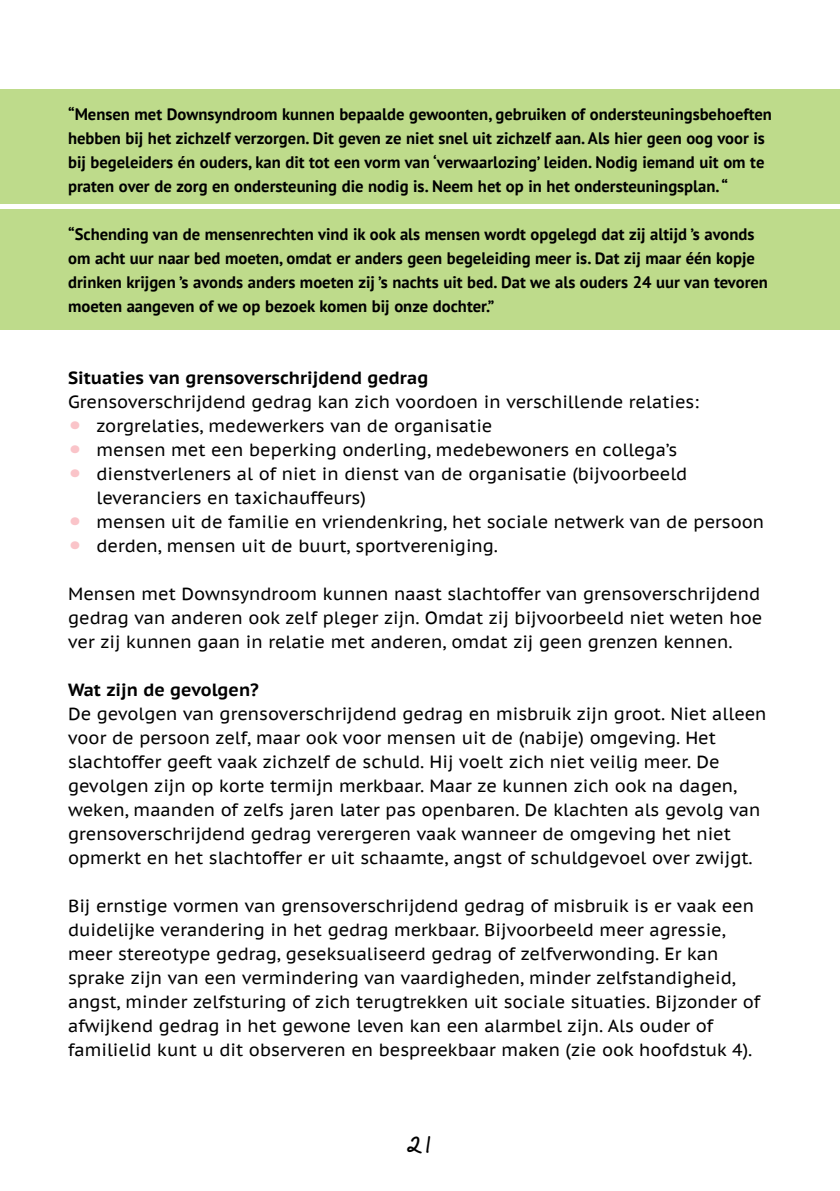
<style>
.page{position:relative;width:840px;height:1191px;background:#fff}
.page>*{position:absolute;margin:0;border:0;box-sizing:border-box;transform-origin:0 0}
.t1{font:500 24px "PF Reminder Pro";color:#000}
.t2{font:17.6px/24px "PT Sans Caption";color:#000}
.t3{font:700 17.6px "PT Sans Caption";color:#000}
.t4{font:700 16.6px/24px "PT Sans";color:#000}
.s1{font-size:28px;color:#fac4c9}
</style>
<div class="page">
<div style="left:0;top:89px;width:839px;height:114px;background:#bedb8b"></div>
<div style="left:0;top:209px;width:839px;height:120px;background:#bedb8b"></div>
<p class="t4" style="left:68px;top:102px;width:704px">“Mensen met Downsyndroom kunnen bepaalde gewoonten, gebruiken of ondersteuningsbehoeften hebben bij het zichzelf verzorgen. Dit geven ze niet snel uit zichzelf aan. Als hier geen oog voor is bij begeleiders én ouders, kan dit tot een vorm van ‘verwaarlozing’ leiden. Nodig iemand uit om te praten over de zorg en ondersteuning die nodig is. Neem het op in het ondersteuningsplan. “</p>
<p class="t4" style="left:68px;top:222px;width:701px">“Schending van de mensenrechten vind ik ook als mensen wordt opgelegd dat zij altijd ’s avonds om acht uur naar bed moeten, omdat er anders geen begeleiding meer is. Dat zij maar één kopje drinken krijgen ’s avonds anders moeten zij ’s nachts uit bed. Dat we als ouders 24 uur van tevoren moeten aangeven of we op bezoek komen bij onze dochter.”</p>
<p class="t3" style="left:68px;top:366px;width:361px">Situaties van grensoverschrijdend gedrag</p>
<p class="t2" style="left:68px;top:389px;width:632px">Grensoverschrijdend gedrag kan zich voordoen in verschillende relaties:</p>
<p class="t2" style="left:68px;top:413px;width:425px"><span class="s1">•</span> zorgrelaties, medewerkers van de organisatie</p>
<p class="t2" style="left:68px;top:437px;width:610px"><span class="s1">•</span> mensen met een beperking onderling, medebewoners en collega’s</p>
<p class="t2" style="left:96px;top:461px;width:592px;text-indent:-28px"><span class="s1">•</span> dienstverleners al of niet in dienst van de organisatie (bijvoorbeeld leveranciers en taxichauffeurs)</p>
<p class="t2" style="left:68px;top:509px;width:697px"><span class="s1">•</span> mensen uit de familie en vriendenkring, het sociale netwerk van de persoon</p>
<p class="t2" style="left:68px;top:533px;width:431px"><span class="s1">•</span> derden, mensen uit de buurt, sportvereniging.</p>
<p class="t2" style="left:68px;top:581px;width:695px">Mensen met Downsyndroom kunnen naast slachtoffer van grensoverschrijdend gedrag van anderen ook zelf pleger zijn. Omdat zij bijvoorbeeld niet weten hoe ver zij kunnen gaan in relatie met anderen, omdat zij geen grenzen kennen.</p>
<p class="t3" style="left:68px;top:678px;width:192px">Wat zijn de gevolgen?</p>
<p class="t2" style="left:68px;top:701px;width:699px">De gevolgen van grensoverschrijdend gedrag en misbruik zijn groot. Niet alleen voor de persoon zelf, maar ook voor mensen uit de (nabije) omgeving. Het slachtoffer geeft vaak zichzelf de schuld. Hij voelt zich niet veilig meer. De gevolgen zijn op korte termijn merkbaar. Maar ze kunnen zich ook na dagen, weken, maanden of zelfs jaren later pas openbaren. De klachten als gevolg van grensoverschrijdend gedrag verergeren vaak wanneer de omgeving het niet opmerkt en het slachtoffer er uit schaamte, angst of schuldgevoel over zwijgt.</p>
<p class="t2" style="left:68px;top:893px;width:693px">Bij ernstige vormen van grensoverschrijdend gedrag of misbruik is er vaak een duidelijke verandering in het gedrag merkbaar. Bijvoorbeeld meer agressie, meer stereotype gedrag, geseksualiseerd gedrag of zelfverwonding. Er kan sprake zijn van een vermindering van vaardigheden, minder zelfstandigheid, angst, minder zelfsturing of zich terugtrekken uit sociale situaties. Bijzonder of afwijkend gedrag in het gewone leven kan een alarmbel zijn. Als ouder of familielid kunt u dit observeren en bespreekbaar maken (zie ook hoofdstuk 4).</p>
<h1 class="t1" style="left:406px;top:1130px;width:28px">21</h1>
</div>
